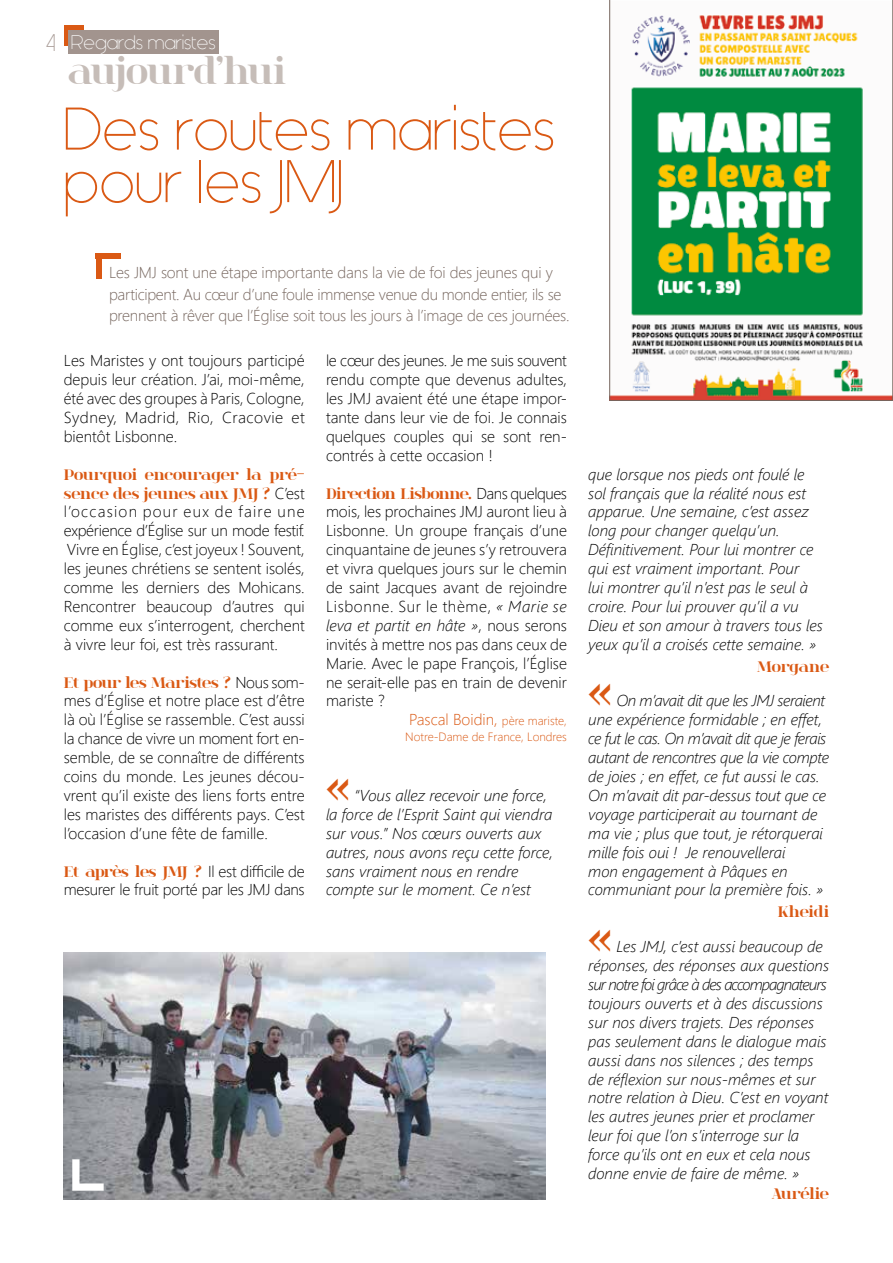
<style>
.page{position:relative;width:893px;height:1263px;background:#fff}
.page>*{position:absolute;margin:0;border:0;box-sizing:border-box;transform-origin:0 0}
.t1{font:60px/52.5px "Generica";color:#da5914}
.t2{font:700 37.5px "spinwerad";letter-spacing:-.015em;color:#c6bdb8}
.t3{font:700 37.5px "spinwerad";color:#da5914}
.t4{font:24px "Generica";color:#a2948e}
.t5{font:19.5px "Generica";color:#fff}
.t6{font:italic 15.75px/18.9px "Webly Sleek UI Light";color:#000}
.t7{font:15.75px/18.9px "Webly Sleek UI Light";color:#000;text-align:justify}
.t8{font:15.75px/21.6px "Webly Sleek UI Light";letter-spacing:-.015em;color:#75655d}
.t9{font:700 15.75px/18.9px "spinwerad";letter-spacing:-.02em;color:#da5914}
.t10{font:15.75px/18.9px "Webly Sleek UI Light";letter-spacing:-.02em;color:#000}
.t11{font:15.75px "Webly Sleek UI Light";letter-spacing:.04em;color:#000}
.t12{font:15.75px "Webly Sleek UI Light";color:#da5914}
.t13{font:12px "Webly Sleek UI Light";color:#da5914}
.s1{font-family:"Webly Sleek UI Light";font-weight:400;color:#000}
.s2{font-family:"spinwerad";font-weight:700;color:#da5914}
.s3{font-style:italic}
.s4{font-style:normal}
.s5{font-size:12px}
</style>
<div class="page">
<div style="left:96px;top:253px;width:25px;height:6px;background:#da5914"></div>
<div style="left:96px;top:253px;width:6px;height:25px;background:#da5914"></div>
<hr style="left:64px;top:26px;width:19px;height:4px;background:#da5914">
<hr style="left:64px;top:30px;width:4px;height:15px;background:#da5914">
<div style="left:68px;top:30px;width:151px;height:24px;background:#a2948e"></div>
<svg style="left:609px;top:0;width:284px;height:401px"></svg>
<img style="left:64px;top:952px;width:482px;height:247px">
<svg style="left:72px;top:1159px;width:32px;height:32px"></svg>
<h3 class="t4" style="left:46px;top:28px;width:11px">4</h3>
<p class="t5" style="left:71px;top:30px;width:146px">Regards maristes</p>
<h2 class="t2" style="left:68px;top:45px;width:220px">aujourd’hui</h2>
<h1 class="t1" style="left:64px;top:102px;width:493px">Des routes maristes pour les JMJ</h1>
<p class="t8" style="left:109px;top:261px;width:462px">Les JMJ sont une étape importante dans la vie de foi des jeunes qui y participent. Au cœur d’une foule immense venue du monde entier, ils se prennent à rêver que l’Église soit tous les jours à l’image de ces journées.</p>
<p class="t7" style="left:64px;top:350px;width:243px">Les Maristes y ont toujours participé depuis leur création. J’ai, moi-même, été avec des groupes à Paris, Cologne, Sydney, Madrid, Rio, Cracovie et bientôt Lisbonne.</p>
<p class="t9" style="left:64px;top:464px;width:242px">Pourquoi encourager la pré&shy;sence des jeunes aux JMJ ? <span class="s1">C’est</span></p>
<p class="t7" style="left:64px;top:502px;width:242px">l’occasion pour eux de faire une expérience d’Église sur un mode festif.<br>Vivre en Église, c’est joyeux ! Souvent, les jeunes chrétiens se sentent isolés, comme les derniers des Mohicans.<br>Rencontrer beaucoup d’autres qui comme eux s’interrogent, cherchent à vivre leur foi, est très rassurant.</p>
<p class="t9" style="left:64px;top:672px;width:242px">Et pour les Maristes ? <span class="s1">Nous som-</span></p>
<p class="t7" style="left:64px;top:691px;width:242px">mes d’Église et notre place est d’être là où l’Église se rassemble. C’est aussi la chance de vivre un moment fort en&shy;semble, de se connaître de différents coins du monde. Les jeunes décou&shy;vrent qu’il existe des liens forts entre les maristes des différents pays. C’est l’occasion d’une fête de famille.</p>
<p class="t10" style="left:64px;top:861px;width:242px"><span class="s2">Et après les JMJ ?</span> Il est difficile de mesurer le fruit porté par les JMJ dans</p>
<p class="t7" style="left:326px;top:350px;width:242px">le cœur des jeunes. Je me suis souvent rendu compte que devenus adultes, les JMJ avaient été une étape impor&shy;tante dans leur vie de foi. Je connais quelques couples qui se sont ren&shy;contrés à cette occasion !</p>
<p class="t9" style="left:326px;top:483px;width:242px">Direction Lisbonne. <span class="s1">Dans quelques</span></p>
<p class="t7" style="left:326px;top:502px;width:242px">mois, les prochaines JMJ auront lieu à</p>
<p class="t7" style="left:326px;top:521px;width:242px">Lisbonne. Un groupe français d’une</p>
<p class="t7" style="left:326px;top:539px;width:242px">cinquantaine de jeunes s’y retrouvera</p>
<p class="t7" style="left:326px;top:558px;width:242px">et vivra quelques jours sur le chemin</p>
<p class="t7" style="left:326px;top:577px;width:242px">de saint Jacques avant de rejoindre</p>
<p class="t11" style="left:326px;top:594px;width:242px">Lisbonne. Sur le thème, <span class="s3">« Marie se</span></p>
<p class="t6" style="left:326px;top:615px;width:242px">leva et partit en hâte »<span class="s4">, nous serons</span></p>
<p class="t7" style="left:326px;top:634px;width:242px">invités à mettre nos pas dans ceux de</p>
<p class="t7" style="left:326px;top:653px;width:242px">Marie. Avec le pape François, l’Église</p>
<p class="t7" style="left:326px;top:672px;width:242px">ne serait-elle pas en train de devenir</p>
<p class="t7" style="left:326px;top:691px;width:60px">mariste ?</p>
<p class="t12" style="left:409px;top:708px;width:159px">Pascal Boidin, <span class="s5">père mariste,</span></p>
<p class="t13" style="left:405px;top:728px;width:163px">Notre-Dame de France, Londres</p>
<h2 class="t3" style="left:326px;top:765px;width:25px">«</h2>
<p class="t6" style="left:326px;top:785px;width:229px;text-indent:28px">“Vous allez recevoir une force, la force de l’Esprit Saint qui viendra sur vous.” Nos cœurs ouverts aux autres, nous avons reçu cette force, sans vraiment nous en rendre compte sur le moment. Ce n’est</p>
<p class="t6" style="left:588px;top:464px;width:236px">que lorsque nos pieds ont foulé le sol français que la réalité nous est apparue. Une semaine, c’est assez long pour changer quelqu’un.<br>Définitivement. Pour lui montrer ce qui est vraiment important. Pour<br>lui montrer qu’il n’est pas le seul à croire. Pour lui prouver qu’il a vu Dieu et son amour à travers tous les yeux qu’il a croisés cette semaine. »</p>
<p class="t9" style="left:757px;top:656px;width:73px">Morgane</p>
<h2 class="t3" style="left:588px;top:670px;width:25px">«</h2>
<p class="t6" style="left:588px;top:691px;width:242px;text-indent:28px">On m’avait dit que les JMJ seraient une expérience formidable ; en effet, ce fut le cas. On m’avait dit que je ferais autant de rencontres que la vie compte de joies ; en effet, ce fut aussi le cas.<br>On m’avait dit par-dessus tout que ce voyage participerait au tournant de ma vie ; plus que tout, je rétorquerai mille fois oui ! Je renouvellerai<br>mon engagement à Pâques en communiant pour la première fois. »</p>
<p class="t9" style="left:778px;top:902px;width:53px">Kheidi</p>
<h2 class="t3" style="left:588px;top:916px;width:25px">«</h2>
<p class="t6" style="left:588px;top:936px;width:242px;text-indent:28px">Les JMJ, c’est aussi beaucoup de réponses, des réponses aux questions sur notre foi grâce à des accompagnateurs toujours ouverts et à des discussions sur nos divers trajets. Des réponses pas seulement dans le dialogue mais aussi dans nos silences ; des temps de réflexion sur nous-mêmes et sur notre relation à Dieu. C’est en voyant les autres jeunes prier et proclamer leur foi que l’on s’interroge sur la force qu’ils ont en eux et cela nous donne envie de faire de même. »</p>
<p class="t9" style="left:772px;top:1184px;width:59px">Aurélie</p>
</div>
